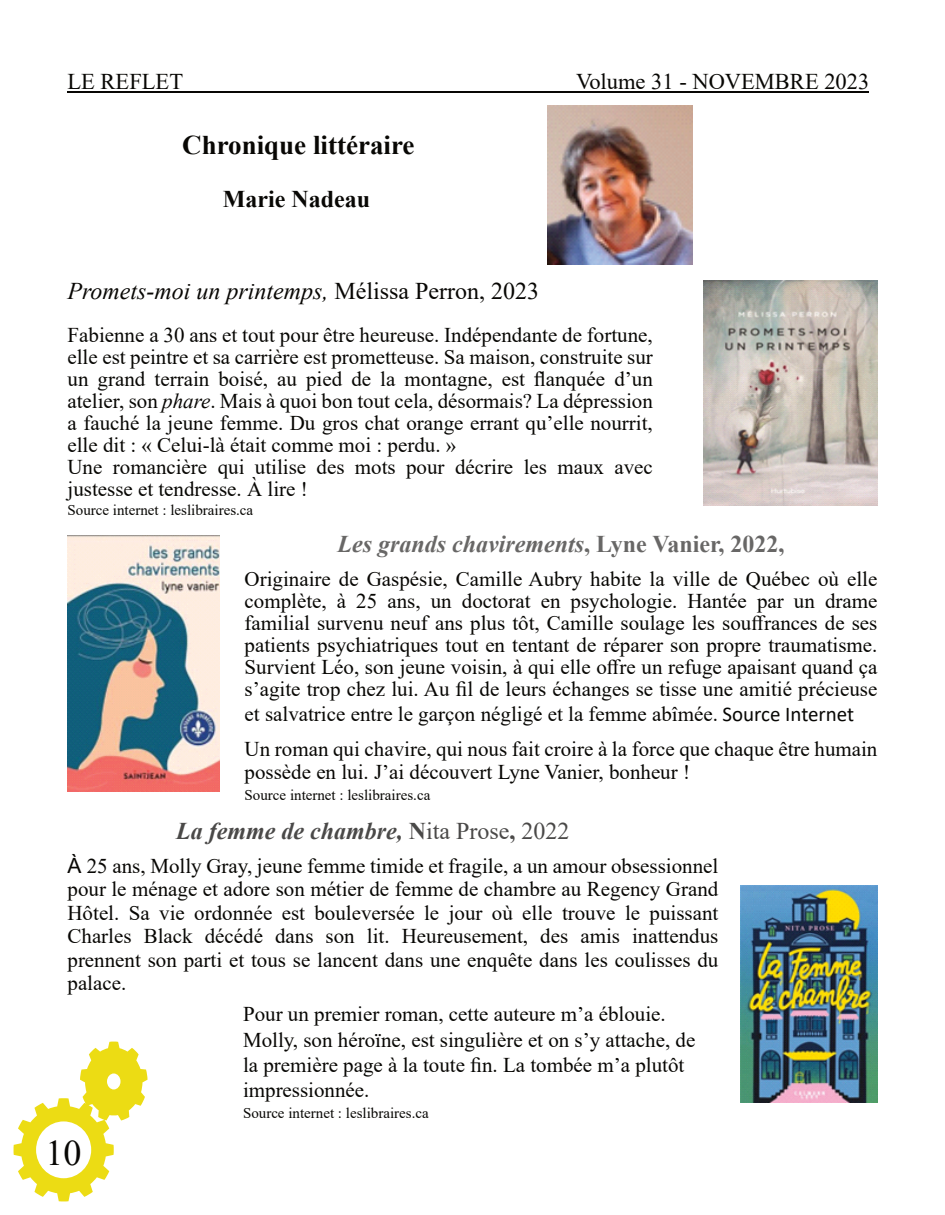
<style>
.page{position:relative;width:945px;height:1215px;background:#fff}
.page>*{position:absolute;margin:0;border:0;box-sizing:border-box;transform-origin:0 0}
.t1{font:36px "Times New Roman";color:#080704}
.t2{font:700 27px "Times New Roman";color:#080704}
.t3{font:italic 24px "Times New Roman";color:#080704}
.t4{font:italic 700 24px "Times New Roman";color:#686766}
.t5{font:italic 700 24px "Times New Roman";color:#4a4948}
.t6{font:700 24px "Times New Roman";color:#080704}
.t7{font:22.5px "Times New Roman";color:#080704}
.t8{font:21px/21.9px "Times New Roman";color:#080704}
.t9{font:15px "Times New Roman";color:#080704}
.s1{font-style:normal}
.s2{font-style:italic}
.s3{font-family:"Calibri"}
.s4{font-weight:400;font-style:normal}
.s5{font-family:"Arial"}
</style>
<div class="page">
<img style="left:547px;top:106px;width:145px;height:158px">
<img style="left:704px;top:281px;width:173px;height:225px">
<img style="left:68px;top:536px;width:151px;height:256px">
<img style="left:741px;top:885px;width:136px;height:217px">
<hr style="left:68px;top:91px;width:801px;height:1px;background:#080704">
<svg style="left:13px;top:1041px;width:135px;height:161px"></svg>
<p class="t7" style="left:68px;top:73px;width:117px">LE REFLET</p>
<p class="t7" style="left:576px;top:73px;width:295px">Volume 31 - NOVEMBRE 2023</p>
<p class="t2" style="left:182px;top:136px;width:234px">Chronique littéraire</p>
<p class="t6" style="left:223px;top:191px;width:149px">Marie Nadeau</p>
<p class="t3" style="left:68px;top:282px;width:473px">Promets-moi un printemps, <span class="s1">Mélissa Perron, 2023</span></p>
<p class="t8" style="left:68px;top:326px;width:587px">Fabienne a 30 ans et tout pour être heureuse. Indépendante de fortune, elle est peintre et sa carrière est prometteuse. Sa maison, construite sur un grand terrain boisé, au pied de la montagne, est flanquée d’un atelier, son <span class="s2">phare</span>. Mais à quoi bon tout cela, désormais? La dépression a fauché la jeune femme. Du gros chat orange errant qu’elle nourrit, elle dit : « Celui-là était comme moi : perdu. »<br>Une romancière qui utilise des mots pour décrire les maux avec justesse et tendresse. À lire !</p>
<p class="t9" style="left:68px;top:505px;width:187px">Source internet : leslibraires.ca</p>
<p class="t4" style="left:337px;top:536px;width:449px">Les grands chavirements<span class="s1">, Lyne Vanier, 2022,</span></p>
<p class="t8" style="left:245px;top:570px;width:634px;text-align:justify">Originaire de Gaspésie, Camille Aubry habite la ville de Québec où elle complète, à 25 ans, un doctorat en psychologie. Hantée par un drame familial survenu neuf ans plus tôt, Camille soulage les souffrances de ses patients psychiatriques tout en tentant de réparer son propre traumatisme.<br>Survient Léo, son jeune voisin, à qui elle offre un refuge apaisant quand ça s’agite trop chez lui. Au fil de leurs échanges se tisse une amitié précieuse</p>
<p class="t8" style="left:245px;top:699px;width:634px;line-height:34.7px">et salvatrice entre le garçon négligé et la femme abîmée. <span class="s3">Source Internet<br></span>Un roman qui chavire, qui nous fait croire à la force que chaque être humain</p>
<p class="t8" style="left:245px;top:763px;width:447px">possède en lui. J’ai découvert Lyne Vanier, bonheur !</p>
<p class="t9" style="left:245px;top:790px;width:187px">Source internet : leslibraires.ca</p>
<p class="t5" style="left:176px;top:822px;width:395px">La femme de chambre, <span class="s1">N</span><span class="s4">ita Prose</span><span class="s1">,</span> <span class="s4">2022</span></p>
<p class="t8" style="left:68px;top:856px;width:652px;line-height:23.4px;text-align:justify"><span class="s5">À</span> 25 ans, Molly Gray, jeune femme timide et fragile, a un amour obsessionnel pour le ménage et adore son métier de femme de chambre au Regency Grand Hôtel. Sa vie ordonnée est bouleversée le jour où elle trouve le puissant Charles Black décédé dans son lit. Heureusement, des amis inattendus prennent son parti et tous se lancent dans une enquête dans les coulisses du palace.</p>
<h1 class="t1" style="left:46px;top:1140px;width:37px">10</h1>
<p class="t8" style="left:243px;top:1004px;width:454px;line-height:25px">Pour un premier roman, cette auteure m’a éblouie.<br>Molly, son héroïne, est singulière et on s’y attache, de la première page à la toute fin. La tombée m’a plutôt impressionnée.</p>
<p class="t9" style="left:243px;top:1108px;width:187px">Source internet : leslibraires.ca</p>
</div>
